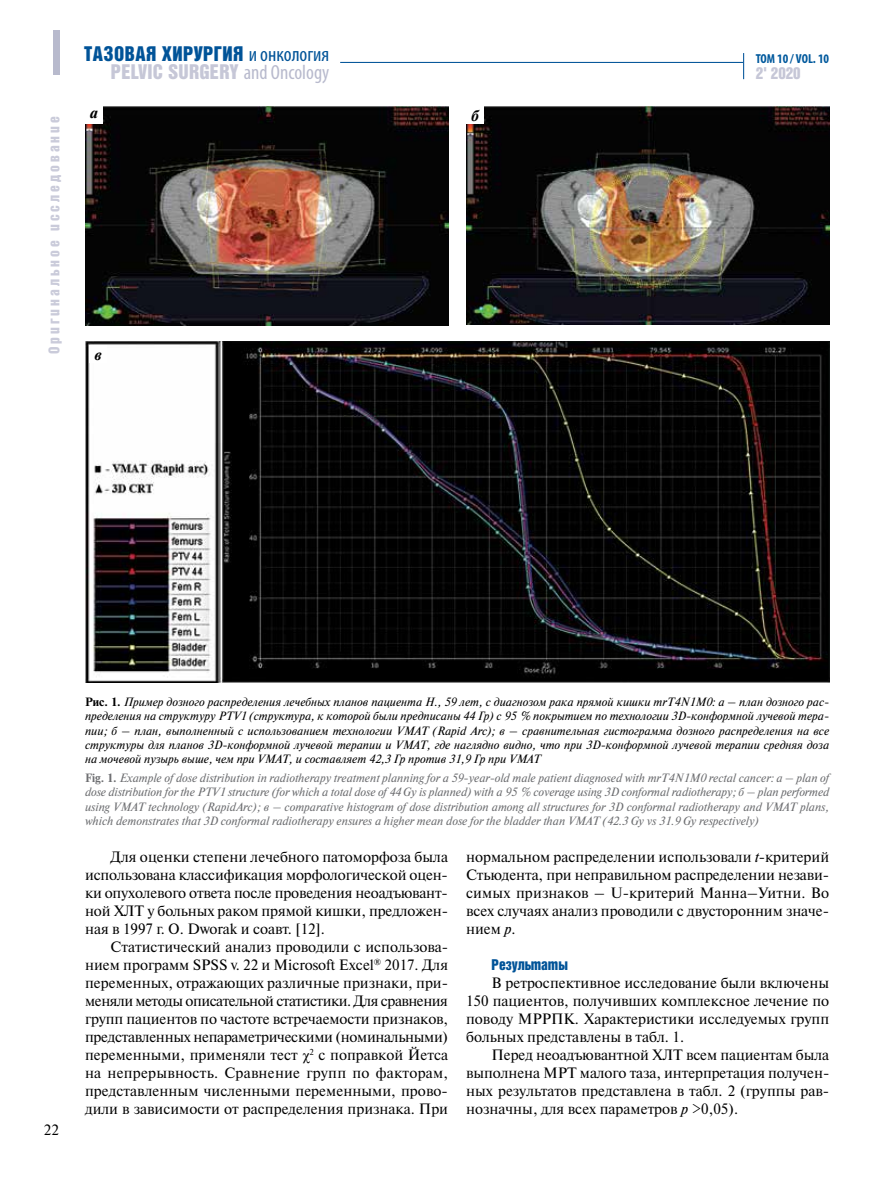
<style>
.page{position:relative;width:893px;height:1191px;background:#fff}
.page>*{position:absolute;margin:0;border:0;box-sizing:border-box;transform-origin:0 0}
.t1{font:20.4px/17.7px "Bastion Kontrast Alt C";letter-spacing:.01em;color:#005398;text-align:right}
.t2{font:16.5px "Bastion Kontrast Alt C";color:#c6c7d7}
.t3{font:15px/18px "Newton C";color:#000;text-align:justify}
.t4{font:15px "Bastion Kontrast Alt C";letter-spacing:.2em;color:#cacbda}
.t5{font:15px "Bastion Kontrast Alt C";color:#005398}
.t6{font:italic 15px "Newton C Bold";color:#000}
.t7{font:700 condensed 13.05px "Myriad Pro";color:#00599d}
.t8{font:italic 12px/14.4px "Newton C";color:#000;text-align:justify}
.t9{font:italic 12px/14.4px "Newton C";color:#6d6e71;text-align:justify}
.s1{font-family:"Myriad Pro";font-stretch:condensed}
.s2{color:#c6c7d7}
.s3{font-family:"Myriad Pro";font-stretch:condensed;color:#b8bacd}
.s4{font-weight:700;font-style:normal}
.s5{font-family:"Times New Roman"}
.s6{font-style:italic}
</style>
<div class="page">
<div style="left:53px;top:31px;width:7px;height:44px;background:#b8bacd"></div>
<svg style="left:743px;top:53px;width:1px;height:26px"></svg>
<hr style="left:340px;top:62px;width:403px;height:1px;background:#005398">
<img style="left:466px;top:106px;width:363px;height:218px">
<img style="left:85px;top:341px;width:744px;height:341px">
<img style="left:85px;top:106px;width:363px;height:219px">
<div style="left:466px;top:106px;width:17px;height:17px;background:#fff"></div>
<div style="left:89px;top:346px;width:17px;height:17px;background:#fff"></div>
<div style="left:85px;top:106px;width:17px;height:17px;background:#fff"></div>
<p class="t4" style="left:47px;top:354px;width:239px;rotate:-90deg">ОРИГИНАЛЬНОЕ ИССЛЕДОВАНИЕ</p>
<h1 class="t1" style="left:84px;top:45px;width:247px">ТАЗОВАЯ ХИРУРГИЯ <span class="s1">и онкология<br></span><span class="s2">PELVIC SURGERY</span> <span class="s3">and Oncology</span></h1>
<p class="t6" style="left:90px;top:104px;width:10px">а</p>
<p class="t6" style="left:94px;top:346px;width:9px">в</p>
<p class="t6" style="left:471px;top:107px;width:9px">б</p>
<p class="t7" style="left:756px;top:50px;width:75px">ТОМ 10 / VOL. 10</p>
<p class="t2" style="left:756px;top:65px;width:46px">2' 2020</p>
<p class="t3" style="left:44px;top:1120px;width:17px">22</p>
<p class="t8" style="left:85px;top:694px;width:746px"><span class="s4">Рис. 1.</span> Пример дозного распределения лечебных планов пациента Н., 59 лет, с диагнозом рака прямой кишки mrT4N1M0: а – план дозного рас&shy;пределения на структуру PTV1 (структура, к которой были предписаны 44 Гр) с 95 % покрытием по технологии 3D-конформной лучевой тера&shy;пии; б – план, выполненный с использованием технологии VMAT (Rapid Аrc); в – сравнительная гистограмма дозного распределения на все структуры для планов 3D-конформной лучевой терапии и VMAT, где наглядно видно, что при 3D-конформной лучевой терапии средняя доза на мочевой пузырь выше, чем при VMAT, и составляет 42,3 Гр против 31,9 Гр при VMAT</p>
<p class="t9" style="left:85px;top:770px;width:746px"><span class="s4">Fig. 1.</span> Example of dose distribution in radiotherapy treatment planning for a 59‑year-old male patient diagnosed with mrT4N1M0 rectal cancer: a – plan of dose distribution for the PTV1 structure (for which a total dose of 44 Gy is planned) with a 95 % coverage using 3D conformal radiotherapy; б – plan performed using VMAT technology (RapidАrc); в – comparative histogram of dose distribution among all structures for 3D conformal radiotherapy and VMAT plans, which demonstrates that 3D conformal radiotherapy ensures a higher mean dose for the bladder than VMAT (42.3 Gy vs 31.9 Gy respectively)</p>
<p class="t3" style="left:85px;top:848px;width:365px;text-indent:26px">Для оценки степени лечебного патоморфоза была использована классификация морфологической оцен&shy;ки опухолевого ответа после проведения неоадъювант&shy;ной ХЛТ у больных раком прямой кишки, предложен&shy;ная в 1997 г. O. Dworak и соавт. [12].</p>
<p class="t3" style="left:85px;top:938px;width:365px;text-indent:26px">Статистический анализ проводили с использова&shy;нием программ SPSS v. 22 и Microsoft Excel<sup>®</sup> 2017. Для переменных, отражающих различные признаки, при&shy;меняли методы описательной статистики. Для сравнения групп пациентов по частоте встречаемости признаков, представленных непараметрическими (номинальными) переменными, применяли тест <span class="s5">χ</span><sup>2</sup> с поправкой Йетса на непрерывность. Сравнение групп по факторам, представленным численными переменными, прово&shy;дили в зависимости от распределения признака. При</p>
<p class="t3" style="left:466px;top:848px;width:365px">нормальном распределении использовали <span class="s6">t</span>-критерий Стьюдента, при неправильном распределении незави&shy;симых признаков – U-критерий Манна–Уитни. Во всех случаях анализ проводили с двусторонним значе&shy;нием <span class="s6">р</span>.</p>
<p class="t5" style="left:492px;top:957px;width:78px">РЕЗУЛЬТАТЫ</p>
<p class="t3" style="left:466px;top:974px;width:365px;text-indent:26px">В ретроспективное исследование были включены 150 пациентов, получивших комплексное лечение по поводу МРРПК. Характеристики исследуемых групп больных представлены в табл. 1.</p>
<p class="t3" style="left:466px;top:1046px;width:365px;text-indent:26px">Перед неоадъювантной ХЛТ всем пациентам была выполнена МРТ малого таза, интерпретация получен&shy;ных результатов представлена в табл. 2 (группы рав&shy;нозначны, для всех параметров <span class="s6">р</span> &gt;0,05).</p>
</div>
